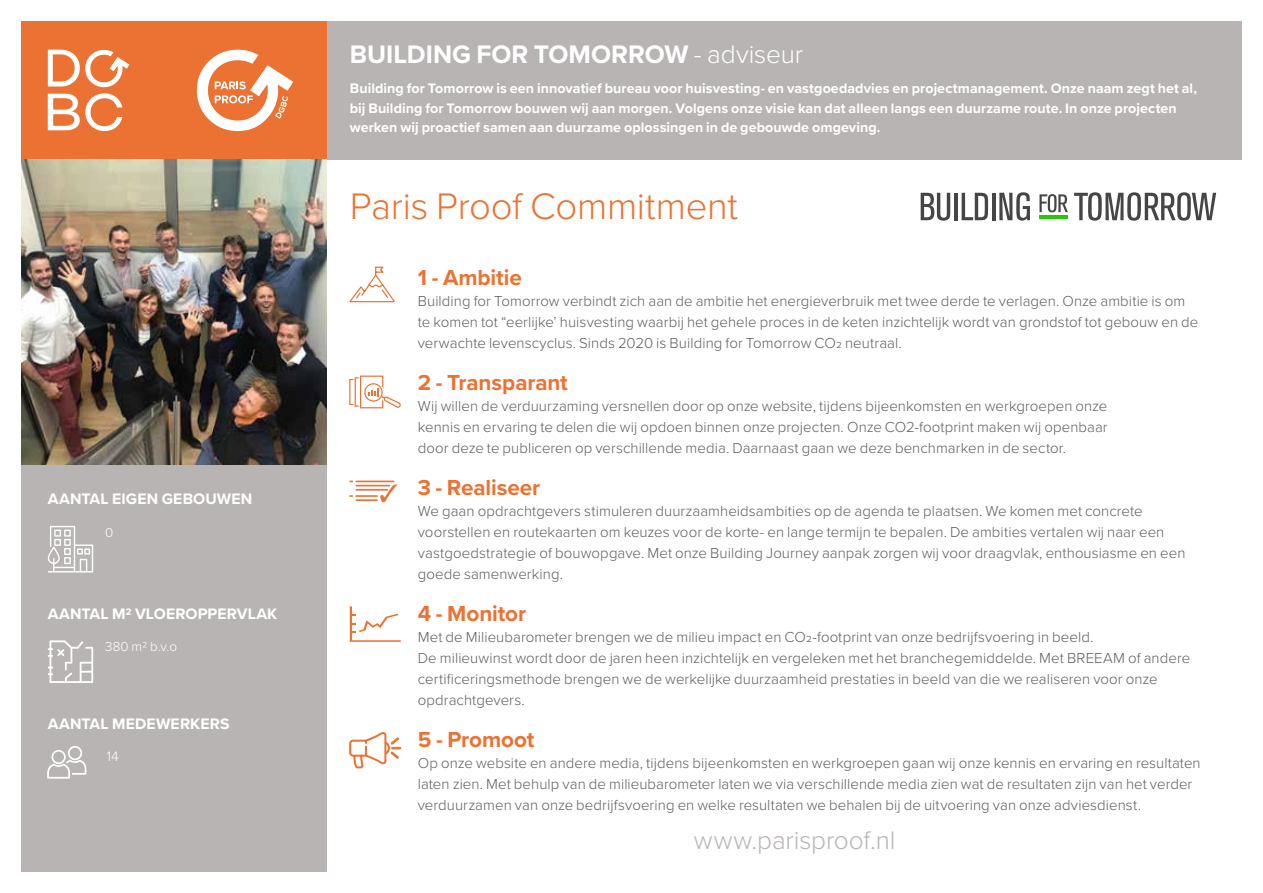
<style>
.page{position:relative;width:1263px;height:893px;background:#fff}
.page>*{position:absolute;margin:0;border:0;box-sizing:border-box;transform-origin:0 0}
.t1{font:300 38.25px "Proxima Nova";letter-spacing:-.01em;color:#eb7232}
.t2{font:700 26.25px "Proxima Nova";color:#fff}
.t3{font:300 26.25px "Proxima Nova";letter-spacing:-.005em;color:#b8b4b3}
.t4{font:700 22.5px "Proxima Nova";letter-spacing:-.005em;color:#eb7232}
.t5{font:700 15.75px "Proxima Nova";letter-spacing:.01em;color:#fff}
.t6{font:300 15px/21px "Proxima Nova";letter-spacing:.005em;color:#605e5a}
.t7{font:700 14.25px/19.5px "Proxima Nova";letter-spacing:.005em;color:#fff}
.t8{font:300 14.1px "Proxima Nova";color:#fff}
.t9{font:300 13.5px "Proxima Nova";color:#fff}
.s1{font-weight:300}
</style>
<div class="page">
<div style="left:21px;top:460px;width:305px;height:412px;background:#b8b4b3"></div>
<div style="left:326px;top:21px;width:916px;height:138px;background:#b8b4b3"></div>
<div style="left:21px;top:21px;width:305px;height:138px;background:#eb7232"></div>
<img style="left:21px;top:159px;width:305px;height:306px">
<svg style="left:48px;top:50px;width:81px;height:37px"></svg>
<svg style="left:48px;top:93px;width:74px;height:38px"></svg>
<svg style="left:197px;top:50px;width:96px;height:81px"></svg>
<svg style="left:349px;top:732px;width:52px;height:36px"></svg>
<svg style="left:350px;top:606px;width:51px;height:36px"></svg>
<svg style="left:349px;top:266px;width:46px;height:37px"></svg>
<svg style="left:349px;top:376px;width:52px;height:32px"></svg>
<hr style="left:355px;top:481px;width:39px;height:1px;background:#eb7232">
<hr style="left:355px;top:485px;width:35px;height:1px;background:#eb7232">
<hr style="left:355px;top:489px;width:33px;height:2px;background:#eb7232">
<hr style="left:355px;top:495px;width:23px;height:2px;background:#eb7232">
<hr style="left:355px;top:499px;width:23px;height:2px;background:#eb7232">
<svg style="left:380px;top:484px;width:17px;height:18px"></svg>
<svg style="left:48px;top:526px;width:45px;height:46px"></svg>
<svg style="left:48px;top:640px;width:45px;height:43px"></svg>
<svg style="left:47px;top:746px;width:39px;height:33px"></svg>
<hr style="left:1039px;top:215px;width:29px;height:4px;background:#24c900">
<svg style="left:921px;top:193px;width:29px;height:28px"></svg>
<hr style="left:954px;top:193px;width:3px;height:27px;background:#454545">
<svg style="left:962px;top:193px;width:26px;height:27px"></svg>
<hr style="left:992px;top:193px;width:3px;height:27px;background:#454545">
<svg style="left:999px;top:192px;width:31px;height:29px"></svg>
<svg style="left:1074px;top:192px;width:142px;height:29px"></svg>
<svg style="left:1039px;top:194px;width:29px;height:18px"></svg>
<p class="t5" style="left:48px;top:487px;width:206px">AANTAL EIGEN GEBOUWEN</p>
<p class="t9" style="left:105px;top:522px;width:10px">0</p>
<p class="t5" style="left:48px;top:602px;width:231px">AANTAL M2 VLOEROPPERVLAK</p>
<p class="t9" style="left:105px;top:636px;width:74px">380 m2 b.v.o</p>
<p class="t5" style="left:48px;top:712px;width:183px">AANTAL MEDEWERKERS</p>
<p class="t8" style="left:107px;top:746px;width:14px">14</p>
<h2 class="t2" style="left:350px;top:35px;width:455px">BUILDING FOR TOMORROW <span class="s1">- adviseur</span></h2>
<p class="t7" style="left:350px;top:78px;width:849px">Building for Tomorrow is een innovatief bureau voor huisvesting- en vastgoedadvies en projectmanagement. Onze naam zegt het al, bij Building for Tomorrow bouwen wij aan morgen. Volgens onze visie kan dat alleen langs een duurzame route. In onze projecten werken wij proactief samen aan duurzame oplossingen in de gebouwde omgeving.</p>
<h1 class="t1" style="left:350px;top:178px;width:390px">Paris Proof Commitment</h1>
<h3 class="t4" style="left:418px;top:261px;width:105px">1 - Ambitie</h3>
<p class="t6" style="left:418px;top:290px;width:782px">Building for Tomorrow verbindt zich aan de ambitie het energieverbruik met twee derde te verlagen. Onze ambitie is om te komen tot “eerlijke’ huisvesting waarbij het gehele proces in de keten inzichtelijk wordt van grondstof tot gebouw en de verwachte levenscyclus. Sinds 2020 is Building for Tomorrow CO2 neutraal.</p>
<h3 class="t4" style="left:418px;top:366px;width:152px">2 - Transparant</h3>
<p class="t6" style="left:418px;top:395px;width:691px;text-align:justify">Wij willen de verduurzaming versnellen door op onze website, tijdens bijeenkomsten en werkgroepen onze kennis en ervaring te delen die wij opdoen binnen onze projecten. Onze CO2-footprint maken wij openbaar door deze te publiceren op verschillende media. Daarnaast gaan we deze benchmarken in de sector.</p>
<h3 class="t4" style="left:418px;top:471px;width:124px">3 - Realiseer</h3>
<p class="t6" style="left:418px;top:500px;width:769px">We gaan opdrachtgevers stimuleren duurzaamheidsambities op de agenda te plaatsen. We komen met concrete voorstellen en routekaarten om keuzes voor de korte- en lange termijn te bepalen. De ambities vertalen wij naar een vastgoedstrategie of bouwopgave. Met onze Building Journey aanpak zorgen wij voor draagvlak, enthousiasme en een goede samenwerking.</p>
<h3 class="t4" style="left:418px;top:597px;width:110px">4 - Monitor</h3>
<p class="t6" style="left:418px;top:626px;width:774px">Met de Milieubarometer brengen we de milieu impact en CO2-footprint van onze bedrijfsvoering in beeld.<br>De milieuwinst wordt door de jaren heen inzichtelijk en vergeleken met het branchegemiddelde. Met BREEAM of andere certificeringsmethode brengen we de werkelijke duurzaamheid prestaties in beeld van die we realiseren voor onze opdrachtgevers.</p>
<h3 class="t4" style="left:418px;top:723px;width:118px">5 - Promoot</h3>
<p class="t6" style="left:418px;top:752px;width:784px">Op onze website en andere media, tijdens bijeenkomsten en werkgroepen gaan wij onze kennis en ervaring en resultaten laten zien. Met behulp van de milieubarometer laten we via verschillende media zien wat de resultaten zijn van het verder verduurzamen van onze bedrijfsvoering en welke resultaten we behalen bij de uitvoering van onze adviesdienst.</p>
<h2 class="t3" style="left:694px;top:820px;width:203px">www.parisproof.nl</h2>
</div>
